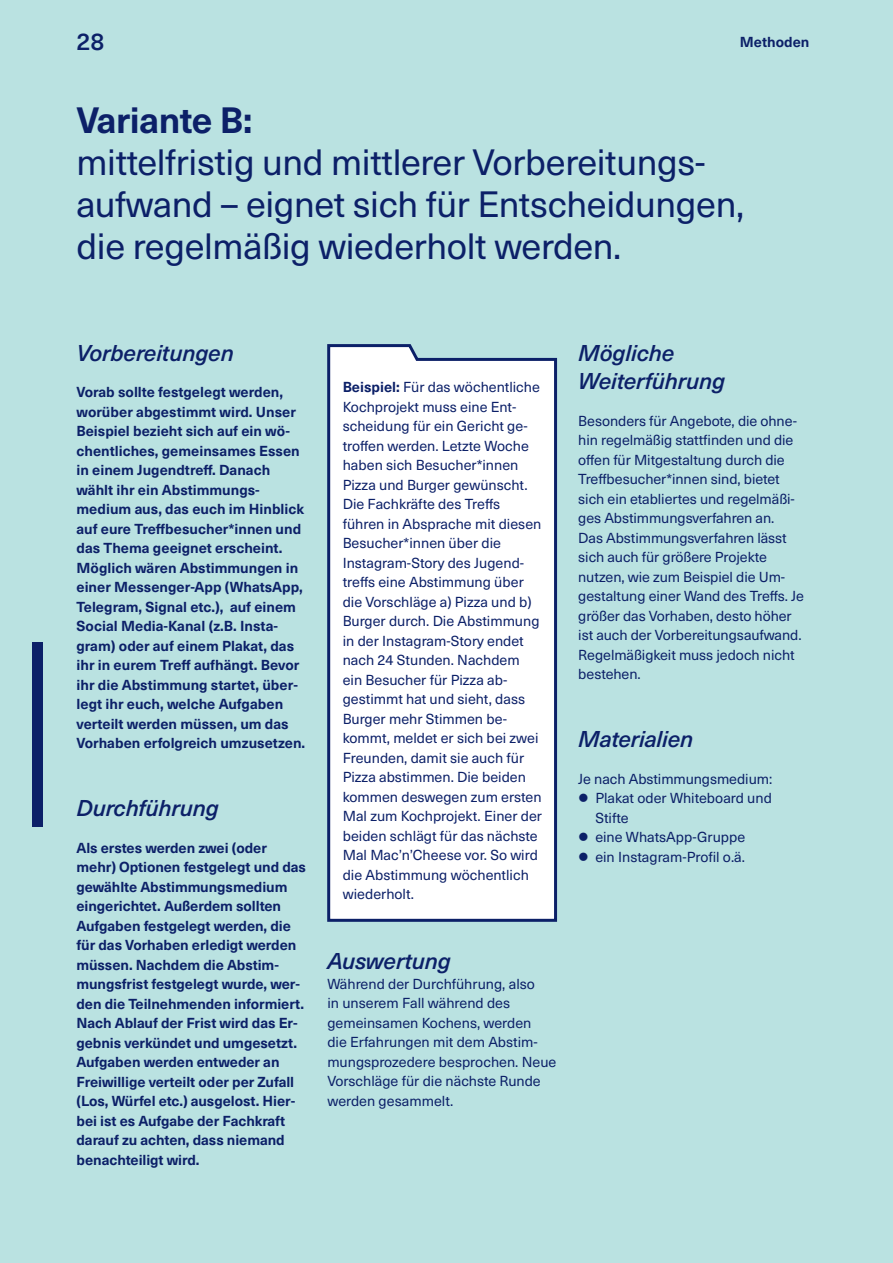
<style>
.page{position:relative;width:893px;height:1263px;background:#bae2e1}
.page>*{position:absolute;margin:0;border:0;box-sizing:border-box;transform-origin:0 0}
.t1{font:36px/42px "Neue Haas Unica";letter-spacing:-.01em;color:#0c2068}
.t2{font:700 36px "Neue Haas Unica";letter-spacing:-.01em;color:#0c2068}
.t3{font:500 24px "Neue Haas Unica";color:#0c2068}
.t4{font:italic 500 22.5px/28.5px "Neue Haas Unica";letter-spacing:-.01em;color:#0c2068}
.t5{font:14.25px/19.5px "Neue Haas Unica";color:#0c2068}
.t6{font:700 14.25px/19.5px "Neue Haas Unica";letter-spacing:-.005em;color:#0c2068}
.s1{font-weight:700}
</style>
<div class="page">
<div style="left:32px;top:821px;width:11px;height:5px;background:#0c2068"></div>
<div style="left:32px;top:795px;width:11px;height:8px;background:#0c2068"></div>
<div style="left:32px;top:769px;width:11px;height:8px;background:#0c2068"></div>
<div style="left:32px;top:803px;width:11px;height:18px;background:#0c2068"></div>
<div style="left:32px;top:777px;width:11px;height:18px;background:#0c2068"></div>
<div style="left:32px;top:751px;width:11px;height:18px;background:#0c2068"></div>
<div style="left:32px;top:743px;width:11px;height:8px;background:#0c2068"></div>
<div style="left:32px;top:725px;width:11px;height:18px;background:#0c2068"></div>
<div style="left:32px;top:717px;width:11px;height:8px;background:#0c2068"></div>
<div style="left:32px;top:700px;width:11px;height:17px;background:#0c2068"></div>
<div style="left:32px;top:691px;width:11px;height:9px;background:#0c2068"></div>
<div style="left:32px;top:674px;width:11px;height:17px;background:#0c2068"></div>
<div style="left:32px;top:665px;width:11px;height:9px;background:#0c2068"></div>
<div style="left:32px;top:642px;width:11px;height:6px;background:#0c2068"></div>
<div style="left:32px;top:648px;width:11px;height:17px;background:#0c2068"></div>
<svg style="left:327px;top:344px;width:231px;height:578px;background:#dee2eb"></svg>
<h2 class="t3" style="left:77px;top:24px;width:29px">28</h2>
<p class="t6" style="left:740px;top:31px;width:71px">Methoden</p>
<h1 class="t2" style="left:77px;top:93px;width:177px">Variante B:</h1>
<h1 class="t1" style="left:77px;top:140px;width:669px">mittelfristig und mittlerer Vorbereitungs&shy;aufwand – eignet sich für Entscheidungen, die regelmäßig wiederholt werden.</h1>
<h3 class="t4" style="left:77px;top:337px;width:159px">Vorbereitungen</h3>
<p class="t6" style="left:77px;top:382px;width:230px">Vorab sollte festgelegt werden, worüber abgestimmt wird. Unser<br>Beispiel bezieht sich auf ein wö&shy;chentliches, gemeinsames Essen in einem Jugendtreff. Danach wählt ihr ein Abstimmungs&shy;medium aus, das euch im Hinblick auf eure Treffbesucher*innen und das Thema geeignet erscheint.<br>Möglich wären Abstimmungen in einer Messenger-App (WhatsApp,<br>Telegram, Signal etc.), auf einem<br>Social Media-Kanal (z.B. Insta&shy;gram) oder auf einem Plakat, das ihr in eurem Treff aufhängt. Bevor ihr die Abstimmung startet, über&shy;legt ihr euch, welche Aufgaben verteilt werden müssen, um das<br>Vorhaben erfolgreich umzusetzen.</p>
<h3 class="t4" style="left:77px;top:792px;width:144px">Durchführung</h3>
<p class="t6" style="left:77px;top:837px;width:231px">Als erstes werden zwei (oder mehr) Optionen festgelegt und das gewählte Abstimmungsmedium eingerichtet. Außerdem sollten<br>Aufgaben festgelegt werden, die für das Vorhaben erledigt werden müssen. Nachdem die Abstim&shy;mungsfrist festgelegt wurde, wer&shy;den die Teilnehmenden informiert.<br>Nach Ablauf der Frist wird das Er&shy;gebnis verkündet und umgesetzt.<br>Aufgaben werden entweder an<br>Freiwillige verteilt oder per Zufall (Los, Würfel etc.) ausgelost. Hier&shy;bei ist es Aufgabe der Fachkraft darauf zu achten, dass niemand benachteiligt wird.</p>
<p class="t5" style="left:343px;top:377px;width:201px"><span class="s1">Beispiel:</span> Für das wöchentliche<br>Kochprojekt muss eine Ent&shy;scheidung für ein Gericht ge&shy;troffen werden. Letzte Woche haben sich Besucher*innen<br>Pizza und Burger gewünscht.<br>Die Fachkräfte des Treffs führen in Absprache mit diesen<br>Besucher*innen über die<br>Instagram-Story des Jugend&shy;treffs eine Abstimmung über die Vorschläge a) Pizza und b)<br>Burger durch. Die Abstimmung in der Instagram-Story endet nach 24 Stunden. Nachdem ein Besucher für Pizza ab&shy;gestimmt hat und sieht, dass<br>Burger mehr Stimmen be&shy;kommt, meldet er sich bei zwei<br>Freunden, damit sie auch für<br>Pizza abstimmen. Die beiden kommen deswegen zum ersten<br>Mal zum Kochprojekt. Einer der beiden schlägt für das nächste<br>Mal Mac’n’Cheese vor. So wird die Abstimmung wöchentlich wiederholt.</p>
<h3 class="t4" style="left:327px;top:946px;width:125px">Auswertung</h3>
<p class="t5" style="left:327px;top:973px;width:230px">Während der Durchführung, also<br>in unserem Fall während des gemeinsamen Kochens, werden<br>die Erfahrungen mit dem Abstim&shy;mungsprozedere besprochen. Neue<br>Vorschläge für die nächste Runde werden gesammelt.</p>
<h3 class="t4" style="left:578px;top:337px;width:148px">Mögliche<br>Weiterführung</h3>
<p class="t5" style="left:578px;top:410px;width:227px">Besonders für Angebote, die ohne&shy;hin regelmäßig stattfinden und die offen für Mitgestaltung durch die<br>Treffbesucher*innen sind, bietet sich ein etabliertes und regelmäßi&shy;ges Abstimmungsverfahren an.<br>Das Abstimmungsverfahren lässt sich auch für größere Projekte nutzen, wie zum Beispiel die Um&shy;gestaltung einer Wand des Treffs. Je größer das Vorhaben, desto höher ist auch der Vorbereitungsaufwand.<br>Regelmäßigkeit muss jedoch nicht bestehen.</p>
<h3 class="t4" style="left:578px;top:723px;width:117px">Materialien</h3>
<p class="t5" style="left:595px;top:768px;width:178px;text-indent:-17px">Je nach Abstimmungsmedium:<br>Plakat oder Whiteboard und<br>Stifte<br>eine WhatsApp-Gruppe<br>ein Instagram-Profil o.ä.</p>
</div>
